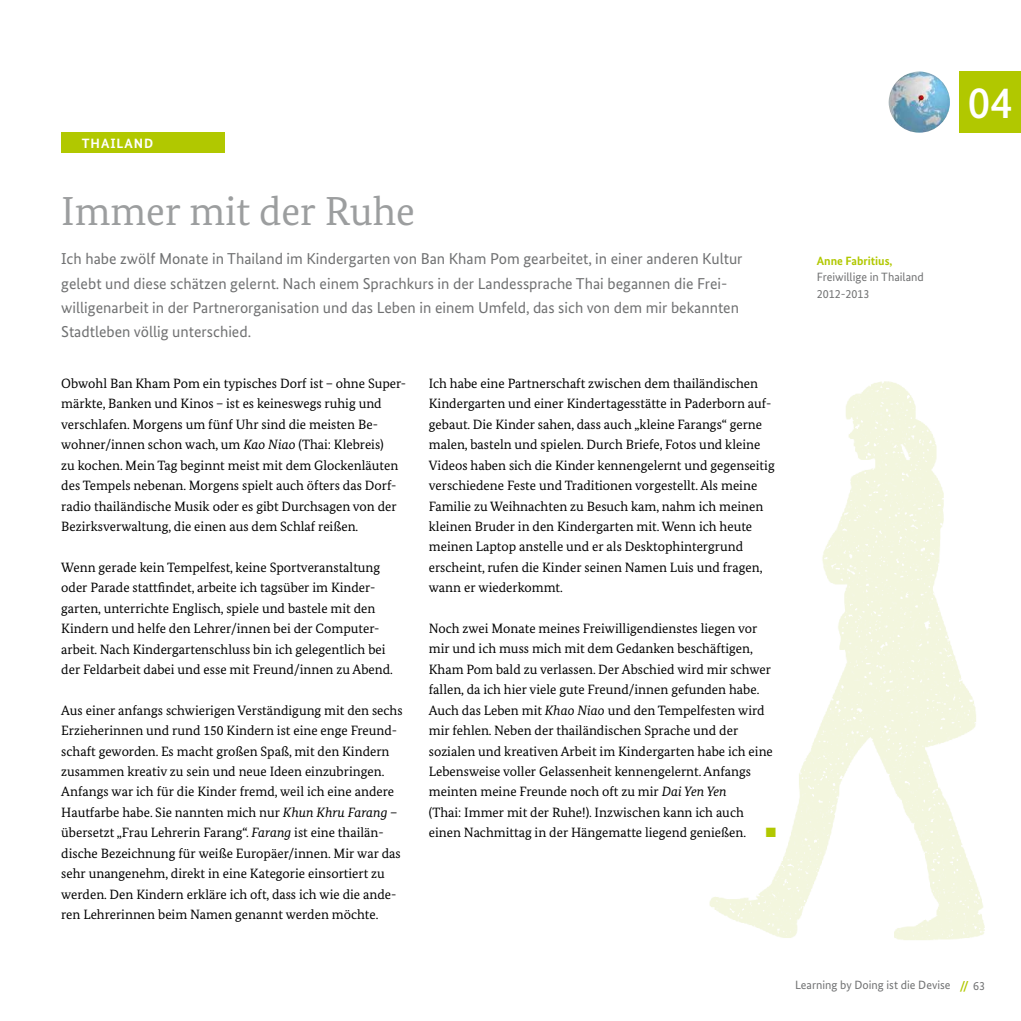
<style>
.page{position:relative;width:1021px;height:1021px;background:#fff}
.page>*{position:absolute;margin:0;border:0;box-sizing:border-box;transform-origin:0 0}
.t1{font:500 45px "Bundes Sans";color:#fff}
.t2{font:40.5px "Bundes Serif";color:#9c9e9f}
.t3{font:15.75px/24px "Bundes Sans";color:#707172}
.t4{font:13.5px/20.4px "Bundes Serif";color:#000}
.t5{font:700 13.5px "Bundes Sans";color:#fff}
.t6{font:13.5px "Zapf Dingbats";color:#b1c800}
.t7{font:12px/16.5px "Bundes Sans";color:#707172}
.t8{font:700 12px "Bundes Sans";color:#b1c800}
.s1{font-style:italic}
.s2{font-weight:700;color:#b1c800}
</style>
<div class="page">
<img style="left:709px;top:102px;width:276px;height:838px">
<div style="left:959px;top:71px;width:61px;height:62px;background:#b1c800"></div>
<div style="left:61px;top:133px;width:164px;height:20px;background:#b1c800"></div>
<img style="left:888px;top:71px;width:61px;height:62px;border-radius:31px">
<p class="t5" style="left:82px;top:135px;width:19px">thaila</p>
<p class="t5" style="left:134px;top:135px;width:19px">nd</p>
<h2 class="t2" style="left:61px;top:186px;width:355px">Immer mit der Ruhe</h2>
<p class="t3" style="left:61px;top:247px;width:682px">Ich habe zwölf Monate in Thailand im Kindergarten von Ban Kham Pom gearbeitet, in einer anderen Kultur gelebt und diese schätzen gelernt. Nach einem Sprachkurs in der Landessprache Thai begannen die Frei&shy;willigenarbeit in der Partnerorganisation und das Leben in einem Umfeld, das sich von dem mir bekannten Stadtleben völlig unterschied.</p>
<p class="t8" style="left:816px;top:253px;width:77px">Anne Fabritius,</p>
<p class="t7" style="left:816px;top:268px;width:108px">Freiwillige in Thailand<br>2012-2013</p>
<p class="t4" style="left:61px;top:373px;width:346px">Obwohl Ban Kham Pom ein typisches Dorf ist – ohne Super&shy;märkte, Banken und Kinos – ist es keineswegs ruhig und verschlafen. Morgens um fünf Uhr sind die meisten Be&shy;wohner/innen schon wach, um <span class="s1">Kao Niao</span> (Thai: Klebreis)<br>zu kochen. Mein Tag beginnt meist mit dem Glockenläuten des Tempels nebenan. Morgens spielt auch öfters das Dorf&shy;radio thailändische Musik oder es gibt Durchsagen von der Bezirksverwaltung, die einen aus dem Schlaf reißen.</p>
<p class="t4" style="left:61px;top:557px;width:333px">Wenn gerade kein Tempelfest, keine Sportveranstaltung oder Parade stattfindet, arbeite ich tagsüber im Kinder&shy;garten, unterrichte Englisch, spiele und bastele mit den Kindern und helfe den Lehrer/innen bei der Computer&shy;arbeit. Nach Kindergartenschluss bin ich gelegentlich bei der Feldarbeit dabei und esse mit Freund/innen zu Abend.</p>
<p class="t4" style="left:61px;top:699px;width:343px">Aus einer anfangs schwierigen Verständigung mit den sechs Erzieherinnen und rund 150 Kindern ist eine enge Freund&shy;schaft geworden. Es macht großen Spaß, mit den Kindern zusammen kreativ zu sein und neue Ideen einzubringen.<br>Anfangs war ich für die Kinder fremd, weil ich eine andere Hautfarbe habe. Sie nannten mich nur <span class="s1">Khun Khru Farang</span> – übersetzt „Frau Lehrerin Farang“. <span class="s1">Farang</span> ist eine thailän&shy;dische Bezeichnung für weiße Europäer/innen. Mir war das sehr unangenehm, direkt in eine Kategorie einsortiert zu werden. Den Kindern erkläre ich oft, dass ich wie die ande&shy;ren Lehrerinnen beim Namen genannt werden möchte.</p>
<p class="t4" style="left:429px;top:373px;width:347px">Ich habe eine Partnerschaft zwischen dem thailändischen Kindergarten und einer Kindertagesstätte in Paderborn auf&shy;gebaut. Die Kinder sahen, dass auch „kleine Farangs“ gerne malen, basteln und spielen. Durch Briefe, Fotos und kleine Videos haben sich die Kinder kennengelernt und gegenseitig verschiedene Feste und Traditionen vorgestellt. Als meine Familie zu Weihnachten zu Besuch kam, nahm ich meinen kleinen Bruder in den Kindergarten mit. Wenn ich heute meinen Laptop anstelle und er als Desktophintergrund erscheint, rufen die Kinder seinen Namen Luis und fragen, wann er wiederkommt.</p>
<p class="t4" style="left:429px;top:618px;width:345px">Noch zwei Monate meines Freiwilligendienstes liegen vor mir und ich muss mich mit dem Gedanken beschäftigen, Kham Pom bald zu verlassen. Der Abschied wird mir schwer fallen, da ich hier viele gute Freund/innen gefunden habe.<br>Auch das Leben mit <span class="s1">Khao Niao</span> und den Tempelfesten wird mir fehlen. Neben der thailändischen Sprache und der sozialen und kreativen Arbeit im Kindergarten habe ich eine Lebensweise voller Gelassenheit kennengelernt. Anfangs meinten meine Freunde noch oft zu mir <span class="s1">Dai Yen Yen<br></span>(Thai: Immer mit der Ruhe!). Inzwischen kann ich auch einen Nachmittag in der Hängematte liegend genießen.</p>
<p class="t6" style="left:765px;top:826px;width:12px">■</p>
<h1 class="t1" style="left:967px;top:75px;width:46px">04</h1>
<p class="t7" style="left:795px;top:976px;width:191px">Learning by Doing ist die Devise <span class="s2">//</span> 63</p>
</div>
